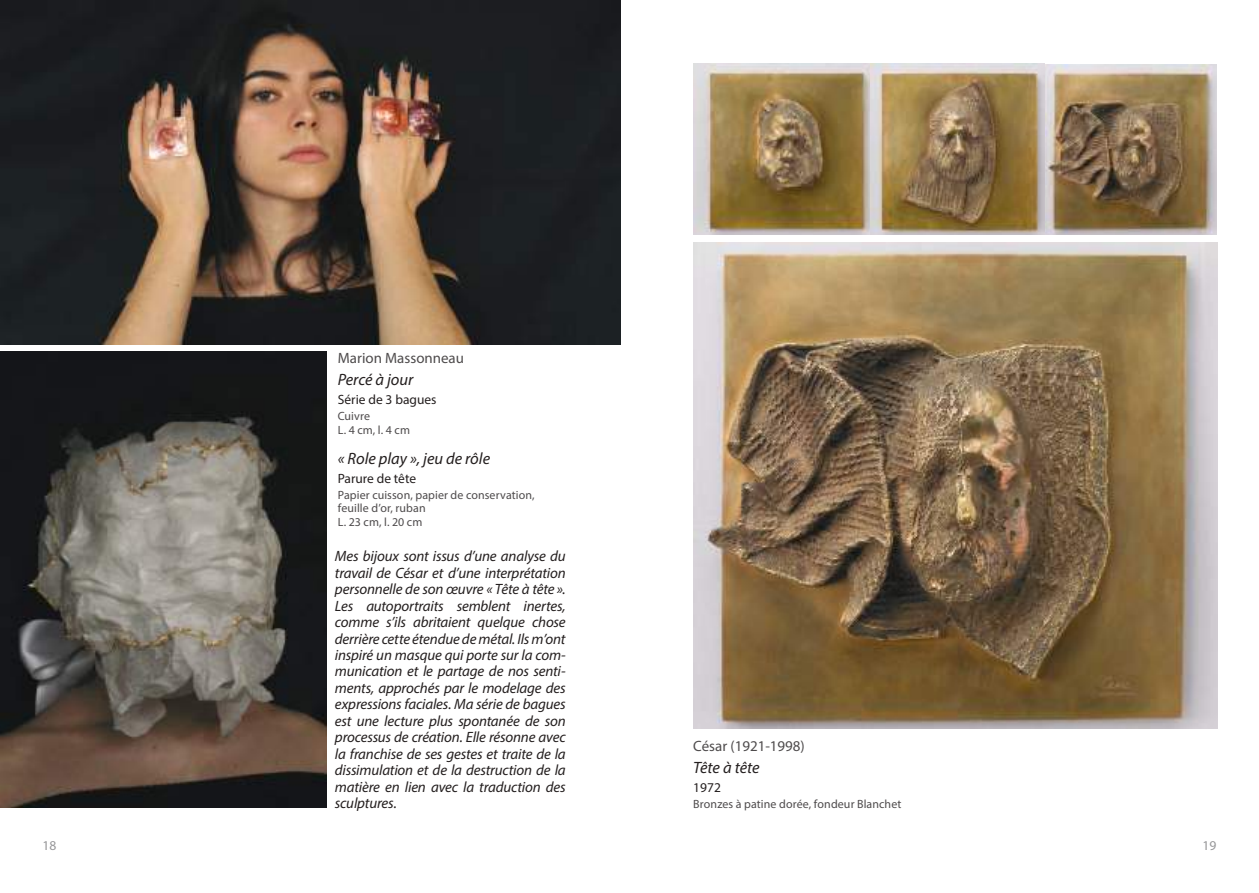
<style>
.page{position:relative;width:1259px;height:893px;background:#fff}
.page>*{position:absolute;margin:0;border:0;box-sizing:border-box;transform-origin:0 0}
.t1{font:italic 16.5px "Myriad Pro";color:#241f1f}
.t2{font:italic 15px/16.5px "Myriad Pro";letter-spacing:-.01em;color:#241f1f;text-align:justify}
.t3{font:15px "Myriad Pro";color:#4e4b4c}
.t4{font:13.5px "Myriad Pro";color:#241f1f}
.t5{font:13.5px "Myriad Pro";color:#969698}
.t6{font:12px/13.5px "Myriad Pro";letter-spacing:.01em;color:#4e4b4c}
</style>
<div class="page">
<img style="left:693px;top:64px;width:523px;height:170px">
<img style="left:694px;top:243px;width:523px;height:486px">
<img style="left:0;top:352px;width:326px;height:456px">
<img style="left:0;top:0;width:621px;height:345px">
<p class="t3" style="left:338px;top:349px;width:128px">Marion Massonneau</p>
<p class="t1" style="left:338px;top:370px;width:77px">Percé à jour</p>
<p class="t4" style="left:338px;top:392px;width:100px">Série de 3 bagues</p>
<p class="t6" style="left:338px;top:409px;width:74px">Cuivre<br>L. 4 cm, l. 4 cm</p>
<p class="t1" style="left:338px;top:448px;width:154px">« Role play », jeu de rôle</p>
<p class="t4" style="left:338px;top:470px;width:80px">Parure de tête</p>
<p class="t6" style="left:338px;top:488px;width:198px">Papier cuisson, papier de conservation, feuille d’or, ruban<br>L. 23 cm, l. 20 cm</p>
<p class="t2" style="left:335px;top:548px;width:232px">Mes bijoux sont issus d’une analyse du travail de César et d’une interprétation personnelle de son œuvre « Tête à tête ».<br>Les autoportraits semblent inertes, comme s’ils abritaient quelque chose derrière cette étendue de métal. Ils m’ont inspiré un masque qui porte sur la com&shy;munication et le partage de nos senti&shy;ments, approchés par le modelage des expressions faciales. Ma série de bagues est une lecture plus spontanée de son processus de création. Elle résonne avec la franchise de ses gestes et traite de la dissimulation et de la destruction de la matière en lien avec la traduction des sculptures.</p>
<p class="t3" style="left:693px;top:737px;width:113px">César (1921-1998)</p>
<p class="t1" style="left:693px;top:757px;width:68px">Tête à tête</p>
<p class="t4" style="left:693px;top:779px;width:29px">1972</p>
<p class="t6" style="left:693px;top:797px;width:210px">Bronzes à patine dorée, fondeur Blanchet</p>
<p class="t5" style="left:43px;top:838px;width:15px">18</p>
<p class="t5" style="left:1202px;top:838px;width:15px">19</p>
</div>
